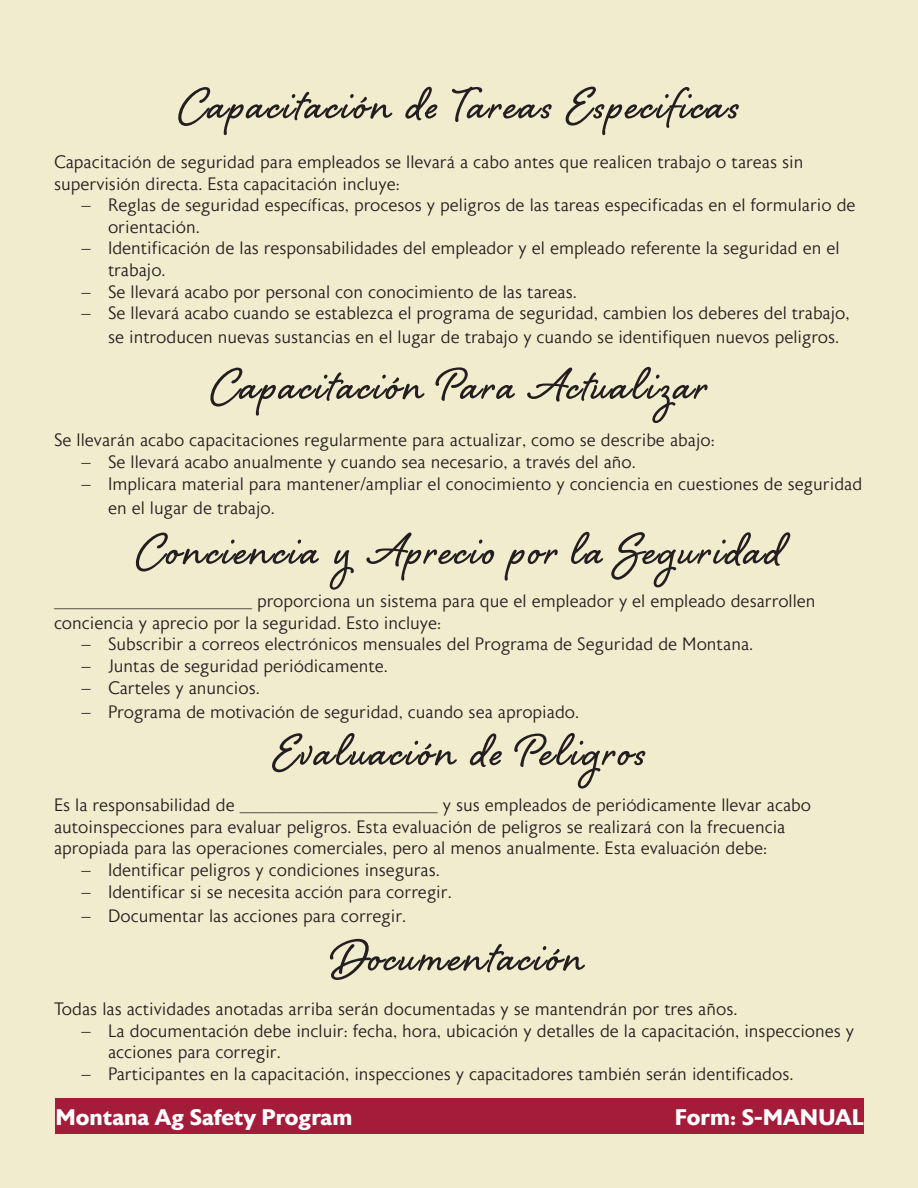
<style>
.page{position:relative;width:918px;height:1188px;background:#f2ecce}
.page>*{position:absolute;margin:0;border:0;box-sizing:border-box;transform-origin:0 0}
.t1{font:700 57px "Shelby";letter-spacing:.05em;color:#231f20}
.t2{font:700 22.5px "Astoria Sans";color:#fff}
.t3{font:300 18px/21.6px "Astoria Sans";color:#231f20}
</style>
<div class="page">
<div style="left:56px;top:1099px;width:808px;height:35px;background:#a41c3a"></div>
<svg style="left:81px;top:206px;width:14px;height:6px"></svg>
<svg style="left:81px;top:249px;width:14px;height:6px"></svg>
<svg style="left:81px;top:293px;width:14px;height:6px"></svg>
<svg style="left:81px;top:314px;width:14px;height:6px"></svg>
<svg style="left:81px;top:463px;width:14px;height:6px"></svg>
<svg style="left:81px;top:485px;width:14px;height:6px"></svg>
<svg style="left:81px;top:645px;width:14px;height:6px"></svg>
<svg style="left:81px;top:667px;width:14px;height:6px"></svg>
<svg style="left:81px;top:689px;width:14px;height:6px"></svg>
<svg style="left:81px;top:713px;width:14px;height:6px"></svg>
<svg style="left:81px;top:871px;width:14px;height:6px"></svg>
<svg style="left:81px;top:893px;width:14px;height:6px"></svg>
<svg style="left:81px;top:917px;width:14px;height:6px"></svg>
<svg style="left:81px;top:1032px;width:14px;height:6px"></svg>
<svg style="left:81px;top:1075px;width:14px;height:6px"></svg>
<p class="t1" style="left:179px;top:65px;width:561px">Capacitación de Tareas Especificas</p>
<p class="t3" style="left:54px;top:152px;width:751px">Capacitación de seguridad para empleados se llevará a cabo antes que realicen trabajo o tareas sin supervisión directa. Esta capacitación incluye:</p>
<p class="t3" style="left:108px;top:195px;width:749px">Reglas de seguridad específicas, procesos y peligros de las tareas especificadas en el formulario de orientación.</p>
<p class="t3" style="left:108px;top:238px;width:733px">Identificación de las responsabilidades del empleador y el empleado referente la seguridad en el trabajo.</p>
<p class="t3" style="left:108px;top:281px;width:470px">Se llevará acabo por personal con conocimiento de las tareas.</p>
<p class="t3" style="left:108px;top:302px;width:743px;line-height:24px">Se llevará acabo cuando se establezca el programa de seguridad, cambien los deberes del trabajo, se introducen nuevas sustancias en el lugar de trabajo y cuando se identifiquen nuevos peligros.</p>
<p class="t1" style="left:211px;top:346px;width:497px">Capacitación Para Actualizar</p>
<p class="t3" style="left:54px;top:430px;width:662px">Se llevarán acabo capacitaciones regularmente para actualizar, como se describe abajo:</p>
<p class="t3" style="left:108px;top:452px;width:529px">Se llevará acabo anualmente y cuando sea necesario, a través del año.</p>
<p class="t3" style="left:108px;top:472px;width:756px;line-height:24px">Implicara material para mantener/ampliar el conocimiento y conciencia en cuestiones de seguridad en el lugar de trabajo.</p>
<p class="t1" style="left:137px;top:511px;width:646px">Conciencia y Aprecio por la Seguridad</p>
<p class="t3" style="left:54px;top:591px;width:763px">______________________ proporciona un sistema para que el empleador y el empleado desarrollen conciencia y aprecio por la seguridad. Esto incluye:</p>
<p class="t3" style="left:108px;top:634px;width:647px">Subscribir a correos electrónicos mensuales del Programa de Seguridad de Montana.</p>
<p class="t3" style="left:108px;top:656px;width:281px">Juntas de seguridad periódicamente.</p>
<p class="t3" style="left:108px;top:677px;width:153px">Carteles y anuncios.</p>
<p class="t3" style="left:108px;top:701px;width:473px">Programa de motivación de seguridad, cuando sea apropiado.</p>
<p class="t1" style="left:273px;top:712px;width:374px">Evaluación de Peligros</p>
<p class="t3" style="left:54px;top:795px;width:759px">Es la responsabilidad de ______________________ y sus empleados de periódicamente llevar acabo autoinspecciones para evaluar peligros. Esta evaluación de peligros se realizará con la frecuencia apropiada para las operaciones comerciales, pero al menos anualmente. Esta evaluación debe:</p>
<p class="t3" style="left:108px;top:860px;width:333px">Identificar peligros y condiciones inseguras.</p>
<p class="t3" style="left:108px;top:881px;width:345px">Identificar si se necesita acción para corregir.</p>
<p class="t3" style="left:108px;top:905px;width:300px">Documentar las acciones para corregir.</p>
<p class="t1" style="left:333px;top:917px;width:253px">Documentación</p>
<p class="t3" style="left:54px;top:999px;width:685px">Todas las actividades anotadas arriba serán documentadas y se mantendrán por tres años.</p>
<p class="t3" style="left:108px;top:1021px;width:748px">La documentación debe incluir: fecha, hora, ubicación y detalles de la capacitación, inspecciones y acciones para corregir.</p>
<p class="t3" style="left:108px;top:1064px;width:687px">Participantes en la capacitación, inspecciones y capacitadores también serán identificados.</p>
<p class="t2" style="left:56px;top:1104px;width:298px">Montana Ag Safety Program</p>
<p class="t2" style="left:675px;top:1104px;width:191px">Form: S-MANUAL</p>
</div>
